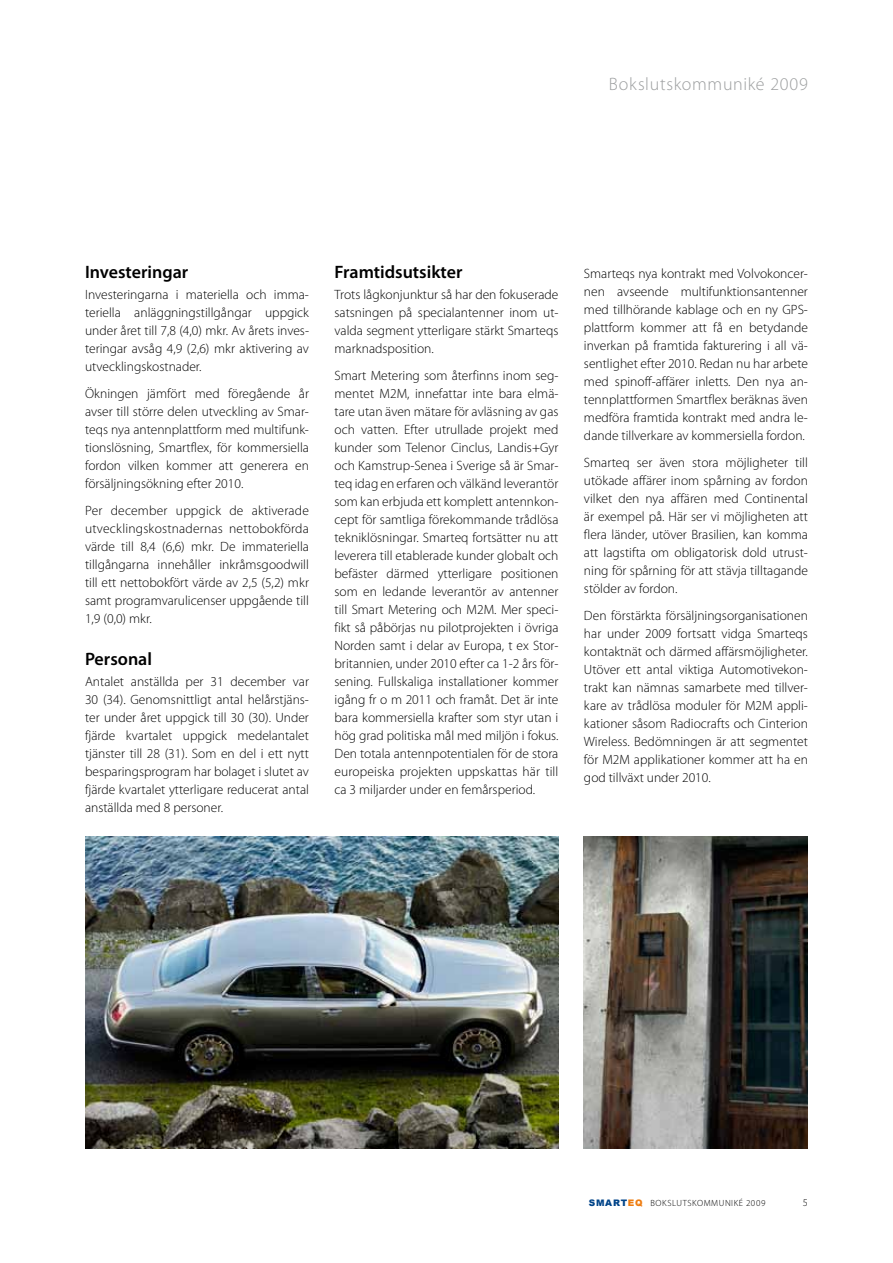
<style>
.page{position:relative;width:893px;height:1263px;background:#fff}
.page>*{position:absolute;margin:0;border:0;box-sizing:border-box;transform-origin:0 0}
.t1{font:600 18px "Myriad Pro";color:#000}
.t2{font:300 18px "Myriad Pro";letter-spacing:.035em;color:#9c9e9f}
.t3{font:300 13.5px/18px "Myriad Pro";color:#000;text-align:justify}
.t4{font:300 10.5px "Myriad Pro";color:#000}
.t5{font:300 9px "Myriad Pro";letter-spacing:.07em;color:#000}
.s1{font-family:"Arial";font-weight:900;color:#004489}
.s2{font-family:"Arial";font-weight:900;color:#ee7d11}
</style>
<div class="page">
<img style="left:584px;top:836px;width:224px;height:312px">
<img style="left:85px;top:836px;width:473px;height:312px">
<h1 class="t2" style="left:609px;top:73px;width:201px">Bokslutskommuniké 2009</h1>
<h1 class="t1" style="left:85px;top:261px;width:105px">Investeringar</h1>
<p class="t3" style="left:85px;top:286px;width:225px">Investeringarna i materiella och imma&shy;teriella anläggningstillgångar uppgick under året till 7,8 (4,0) mkr. Av årets inves&shy;teringar avsåg 4,9 (2,6) mkr aktivering av utvecklingskostnader.</p>
<p class="t3" style="left:85px;top:385px;width:225px">Ökningen jämfört med föregående år avser till större delen utveckling av Smar&shy;teqs nya antennplattform med multifunk&shy;tionslösning, Smartflex, för kommersiella fordon vilken kommer att generera en försäljningsökning efter 2010.</p>
<p class="t3" style="left:85px;top:502px;width:225px">Per december uppgick de aktiverade utvecklingskostnadernas nettobokförda värde till 8,4 (6,6) mkr. De immateriella tillgångarna innehåller inkråmsgoodwill till ett nettobokfört värde av 2,5 (5,2) mkr samt programvarulicenser uppgående till 1,9 (0,0) mkr.</p>
<h1 class="t1" style="left:85px;top:648px;width:69px">Personal</h1>
<p class="t3" style="left:85px;top:673px;width:225px">Antalet anställda per 31 december var 30 (34). Genomsnittligt antal helårstjäns&shy;ter under året uppgick till 30 (30). Under fjärde kvartalet uppgick medelantalet tjänster till 28 (31). Som en del i ett nytt besparingsprogram har bolaget i slutet av fjärde kvartalet ytterligare reducerat antal anställda med 8 personer.</p>
<h1 class="t1" style="left:334px;top:261px;width:129px">Framtidsutsikter</h1>
<p class="t3" style="left:334px;top:286px;width:225px">Trots lågkonjunktur så har den fokuserade satsningen på specialantenner inom ut&shy;valda segment ytterligare stärkt Smarteqs marknadsposition.</p>
<p class="t3" style="left:334px;top:367px;width:225px">Smart Metering som återfinns inom seg&shy;mentet M2M, innefattar inte bara elmä&shy;tare utan även mätare för avläsning av gas och vatten. Efter utrullade projekt med kunder som Telenor Cinclus, Landis+Gyr och Kamstrup-Senea i Sverige så är Smar&shy;teq idag en erfaren och välkänd leverantör som kan erbjuda ett komplett antennkon&shy;cept för samtliga förekommande trådlösa tekniklösningar. Smarteq fortsätter nu att leverera till etablerade kunder globalt och befäster därmed ytterligare positionen som en ledande leverantör av antenner till Smart Metering och M2M. Mer speci&shy;fikt så påbörjas nu pilotprojekten i övriga Norden samt i delar av Europa, t ex Stor&shy;britannien, under 2010 efter ca 1-2 års för&shy;sening. Fullskaliga installationer kommer igång fr o m 2011 och framåt. Det är inte bara kommersiella krafter som styr utan i hög grad politiska mål med miljön i fokus.<br>Den totala antennpotentialen för de stora europeiska projekten uppskattas här till ca 3 miljarder under en femårsperiod.</p>
<p class="t3" style="left:584px;top:264px;width:225px">Smarteqs nya kontrakt med Volvokoncer&shy;nen avseende multifunktionsantenner med tillhörande kablage och en ny GPS&shy;plattform kommer att få en betydande inverkan på framtida fakturering i all vä&shy;sentlighet efter 2010. Redan nu har arbete med spinoff-affärer inletts. Den nya an&shy;tennplattformen Smartflex beräknas även medföra framtida kontrakt med andra le&shy;dande tillverkare av kommersiella fordon.</p>
<p class="t3" style="left:584px;top:453px;width:225px">Smarteq ser även stora möjligheter till utökade affärer inom spårning av fordon vilket den nya affären med Continental är exempel på. Här ser vi möjligheten att flera länder, utöver Brasilien, kan komma att lagstifta om obligatorisk dold utrust&shy;ning för spårning för att stävja tilltagande stölder av fordon.</p>
<p class="t3" style="left:584px;top:606px;width:225px">Den förstärkta försäljningsorganisationen har under 2009 fortsatt vidga Smarteqs kontaktnät och därmed affärsmöjligheter.<br>Utöver ett antal viktiga Automotivekon&shy;trakt kan nämnas samarbete med tillver&shy;kare av trådlösa moduler för M2M appli&shy;kationer såsom Radiocrafts och Cinterion Wireless. Bedömningen är att segmentet för M2M applikationer kommer att ha en god tillväxt under 2010.</p>
<p class="t5" style="left:589px;top:1197px;width:73px"><span class="s1">SMART</span><span class="s2">EQ</span> Bokslutsko</p>
<p class="t5" style="left:704px;top:1197px;width:63px">mmu niké 2009</p>
<p class="t4" style="left:803px;top:1196px;width:7px">5</p>
</div>
